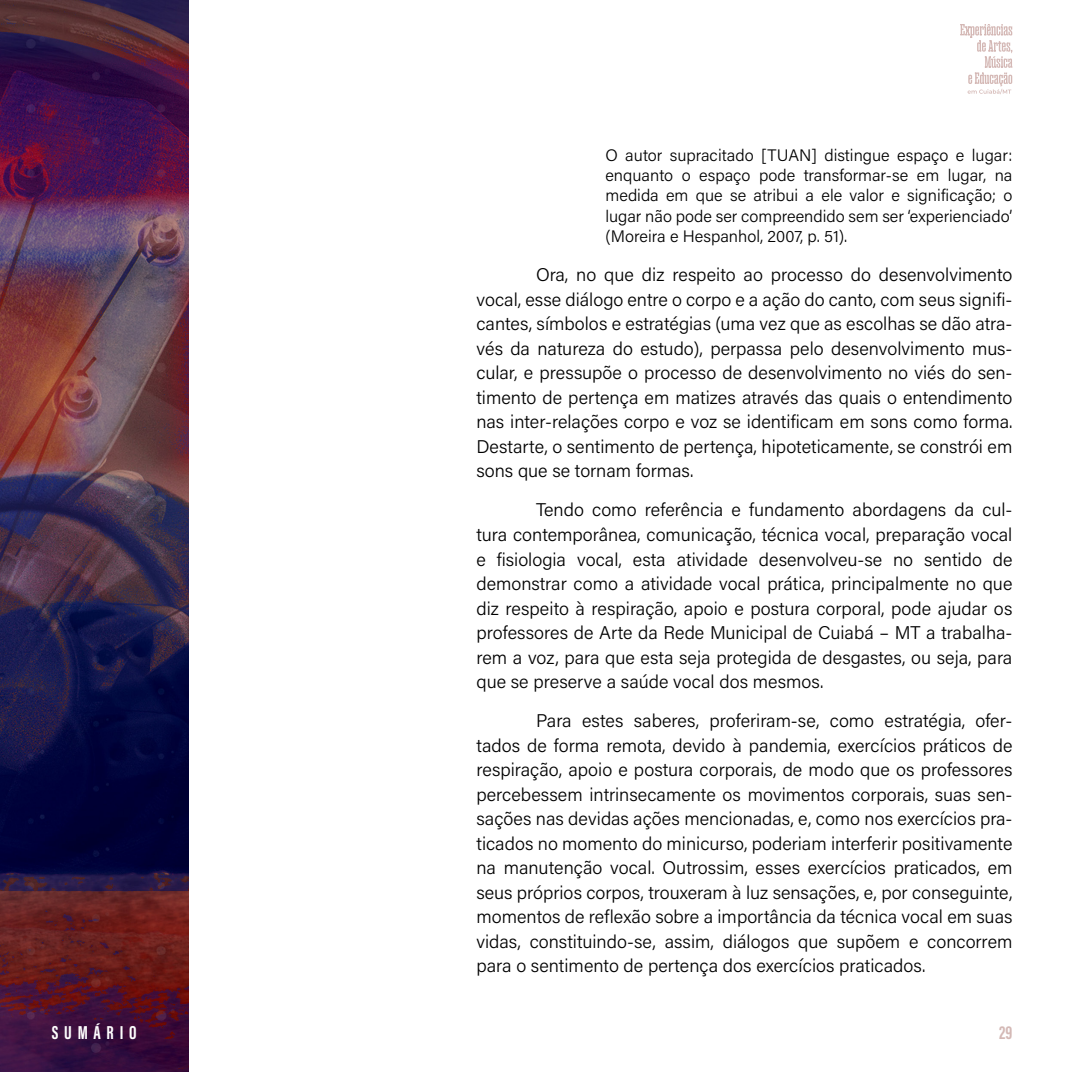
<style>
.page{position:relative;width:1072px;height:1072px;background:#fff}
.page>*{position:absolute;margin:0;border:0;box-sizing:border-box;transform-origin:0 0}
.t1{font:700 19.25px "Acumin Pro Extra Cond";letter-spacing:.3em;color:#fff}
.t2{font:700 19.25px "Acumin Pro Extra Cond";color:#d4b9b6}
.t3{font:300 18.38px/24.5px "Acumin Pro";color:#000;text-align:justify}
.t4{font:300 16.62px/20.1px "Acumin Pro";color:#000;text-align:justify}
</style>
<div class="page">
<img style="left:0;top:0;width:189px;height:1071px">
<svg style="left:960px;top:24px;width:52px;height:70px"></svg>
<p class="t4" style="left:605px;top:145px;width:408px">O autor supracitado [TUAN] distingue espaço e lugar: enquanto o espaço pode transformar-se em lugar, na medida em que se atribui a ele valor e significação; o lugar não pode ser compreendido sem ser ‘experienciado’ (Moreira e Hespanhol, 2007, p. 51).</p>
<p class="t3" style="left:476px;top:262px;width:537px;text-indent:60px">Ora, no que diz respeito ao processo do desenvolvimento vocal, esse diálogo entre o corpo e a ação do canto, com seus signifi&shy;cantes, símbolos e estratégias (uma vez que as escolhas se dão atra&shy;vés da natureza do estudo), perpassa pelo desenvolvimento mus&shy;cular, e pressupõe o processo de desenvolvimento no viés do sen&shy;timento de pertença em matizes através das quais o entendimento nas inter-relações corpo e voz se identificam em sons como forma.<br>Destarte, o sentimento de pertença, hipoteticamente, se constrói em sons que se tornam formas.</p>
<p class="t3" style="left:476px;top:497px;width:537px;text-indent:60px">Tendo como referência e fundamento abordagens da cul&shy;tura contemporânea, comunicação, técnica vocal, preparação vocal e fisiologia vocal, esta atividade desenvolveu-se no sentido de demonstrar como a atividade vocal prática, principalmente no que diz respeito à respiração, apoio e postura corporal, pode ajudar os professores de Arte da Rede Municipal de Cuiabá – MT a trabalha&shy;rem a voz, para que esta seja protegida de desgastes, ou seja, para que se preserve a saúde vocal dos mesmos.</p>
<p class="t3" style="left:476px;top:708px;width:537px;text-indent:60px">Para estes saberes, proferiram-se, como estratégia, ofer&shy;tados de forma remota, devido à pandemia, exercícios práticos de respiração, apoio e postura corporais, de modo que os professores percebessem intrinsecamente os movimentos corporais, suas sen&shy;sações nas devidas ações mencionadas, e, como nos exercícios pra&shy;ticados no momento do minicurso, poderiam interferir positivamente na manutenção vocal. Outrossim, esses exercícios praticados, em seus próprios corpos, trouxeram à luz sensações, e, por conseguinte, momentos de reflexão sobre a importância da técnica vocal em suas vidas, constituindo-se, assim, diálogos que supõem e concorrem para o sentimento de pertença dos exercícios praticados.</p>
<p class="t1" style="left:52px;top:1020px;width:86px">SUMÁRIO</p>
<p class="t2" style="left:999px;top:1020px;width:15px">29</p>
</div>
